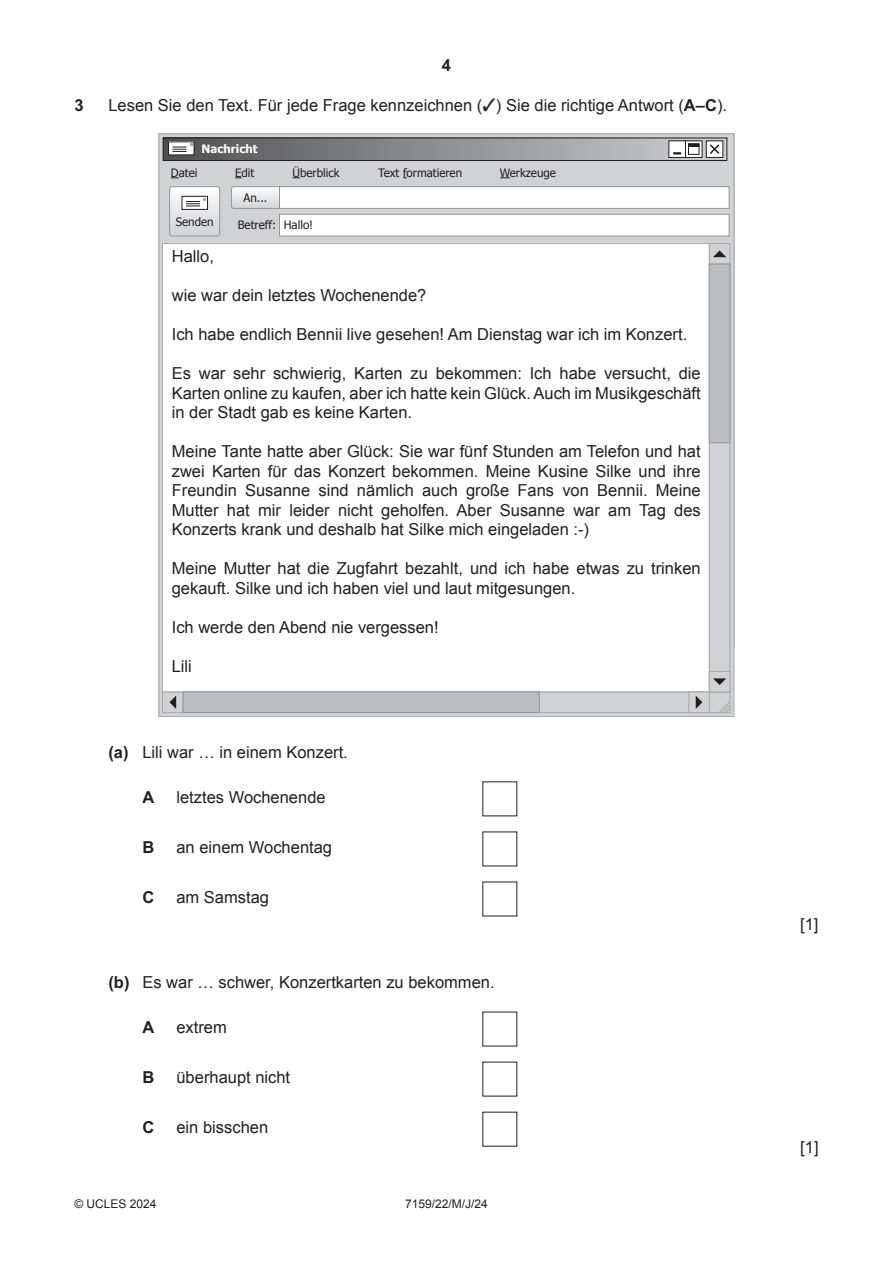
<style>
.page{position:relative;width:893px;height:1263px;background:#fff}
.page>*{position:absolute;margin:0;border:0;box-sizing:border-box;transform-origin:0 0}
.t1{font:16.5px/19.5px "Arial";color:#231f20;text-align:justify}
.t2{font:700 16.5px "Arial";color:#231f20}
.t3{font:12px "Arial";color:#231f20}
.t4{font:11.55px "Tahoma";color:#231f20}
.t5{font:700 11.55px "Tahoma";color:#fff}
.s1{font-weight:700}
</style>
<div class="page">
<div style="left:159px;top:134px;width:575px;height:583px;background:#d1d2d4"></div>
<div style="left:163px;top:244px;width:546px;height:448px;background:#fff"></div>
<svg style="left:231px;top:186px;width:48px;height:23px"></svg>
<div style="left:169px;top:186px;width:51px;height:50px;border:1px solid #939598;border-radius:3px"></div>
<div style="left:279px;top:187px;width:450px;height:21px;background:#fff"></div>
<div style="left:279px;top:186px;width:450px;height:23px;border:1px solid #939598"></div>
<div style="left:279px;top:214px;width:450px;height:22px;background:#fff"></div>
<div style="left:279px;top:214px;width:450px;height:22px;border:1px solid #939598"></div>
<svg style="left:170px;top:187px;width:50px;height:49px"></svg>
<div style="left:163px;top:138px;width:564px;height:23px;background:linear-gradient(to right,#505154,#cdced1)"></div>
<div style="left:163px;top:138px;width:564px;height:23px;border:1px solid #231f20"></div>
<div style="left:168px;top:142px;width:26px;height:13px;background:#fff"></div>
<svg style="left:172px;top:144px;width:21px;height:8px"></svg>
<div style="left:706px;top:141px;width:17px;height:16px;background:#fff"></div>
<div style="left:706px;top:140px;width:17px;height:18px;border:1px solid #231f20"></div>
<svg style="left:687px;top:142px;width:13px;height:14px"></svg>
<div style="left:685px;top:140px;width:17px;height:18px;border:1px solid #231f20"></div>
<div style="left:669px;top:141px;width:16px;height:16px;background:#fff"></div>
<div style="left:668px;top:140px;width:18px;height:18px;border:1px solid #231f20"></div>
<svg style="left:673px;top:152px;width:8px;height:2px"></svg>
<div style="left:688px;top:144px;width:11px;height:10px;background:#fff"></div>
<div style="left:688px;top:144px;width:11px;height:11px;border:1px solid #231f20"></div>
<svg style="left:688px;top:144px;width:11px;height:2px"></svg>
<svg style="left:710px;top:144px;width:10px;height:10px"></svg>
<div style="left:709px;top:243px;width:21px;height:21px;border:1px solid #a8a9ad"></div>
<svg style="left:713px;top:250px;width:13px;height:7px"></svg>
<div style="left:709px;top:692px;width:21px;height:21px;border:1px solid #a8a9ad"></div>
<div style="left:709px;top:264px;width:21px;height:428px;border:1px solid #a8a9ad"></div>
<div style="left:709px;top:264px;width:21px;height:179px;background:#bcbdc0"></div>
<div style="left:709px;top:264px;width:21px;height:179px;border:1px solid #939598"></div>
<div style="left:709px;top:671px;width:21px;height:21px;border:1px solid #a8a9ad"></div>
<svg style="left:713px;top:678px;width:13px;height:7px"></svg>
<div style="left:162px;top:692px;width:21px;height:21px;border:1px solid #a8a9ad"></div>
<svg style="left:169px;top:696px;width:7px;height:13px"></svg>
<div style="left:183px;top:692px;width:527px;height:21px;border:1px solid #a8a9ad"></div>
<div style="left:688px;top:692px;width:22px;height:21px;border:1px solid #a8a9ad"></div>
<svg style="left:696px;top:696px;width:6px;height:13px"></svg>
<svg style="left:718px;top:700px;width:13px;height:13px"></svg>
<div style="left:183px;top:692px;width:356px;height:20px;background:#bcbdc0"></div>
<div style="left:183px;top:692px;width:357px;height:21px;border:1px solid #939598"></div>
<p class="t2" style="left:442px;top:53px;width:11px">4</p>
<p class="t2" style="left:74px;top:93px;width:11px">3</p>
<p class="t1" style="left:108px;top:95px;width:620px">Lesen Sie den Text. Für jede Frage kennzeichnen (✓) Sie die richtige Antwort (<span class="s1">A–C</span>).</p>
<p class="t5" style="left:202px;top:141px;width:58px">Nachricht</p>
<p class="t4" style="left:171px;top:165px;width:28px">Datei</p>
<p class="t4" style="left:235px;top:165px;width:21px">Edit</p>
<p class="t4" style="left:292px;top:165px;width:49px">Überblick</p>
<p class="t4" style="left:378px;top:165px;width:85px">Text formatieren</p>
<p class="t4" style="left:500px;top:165px;width:58px">Werkzeuge</p>
<p class="t4" style="left:176px;top:214px;width:39px">Senden</p>
<p class="t4" style="left:244px;top:190px;width:25px">An...</p>
<p class="t4" style="left:238px;top:217px;width:77px">Betreff: Hallo!</p>
<p class="t1" style="left:172px;top:247px;width:44px">Hallo,</p>
<p class="t1" style="left:172px;top:286px;width:256px">wie war dein letztes Wochenende?</p>
<p class="t1" style="left:172px;top:325px;width:517px">Ich habe endlich Bennii live gesehen! Am Dienstag war ich im Konzert.</p>
<p class="t1" style="left:172px;top:364px;width:530px">Es war sehr schwierig, Karten zu bekommen: Ich habe versucht, die Karten online zu kaufen, aber ich hatte kein Glück. Auch im Musikgeschäft in der Stadt gab es keine Karten.</p>
<p class="t1" style="left:172px;top:442px;width:530px">Meine Tante hatte aber Glück: Sie war fünf Stunden am Telefon und hat zwei Karten für das Konzert bekommen. Meine Kusine Silke und ihre Freundin Susanne sind nämlich auch große Fans von Bennii. Meine Mutter hat mir leider nicht geholfen. Aber Susanne war am Tag des Konzerts krank und deshalb hat Silke mich eingeladen :-)</p>
<p class="t1" style="left:172px;top:559px;width:530px">Meine Mutter hat die Zugfahrt bezahlt, und ich habe etwas zu trinken gekauft. Silke und ich haben viel und laut mitgesungen.</p>
<p class="t1" style="left:172px;top:618px;width:268px">Ich werde den Abend nie vergessen!</p>
<p class="t1" style="left:172px;top:657px;width:22px">Lili</p>
<p class="t1" style="left:108px;top:743px;width:241px"><span class="s1">(a)</span> Lili war … in einem Konzert.</p>
<p class="t2" style="left:142px;top:785px;width:13px">A</p>
<p class="t1" style="left:176px;top:787px;width:151px">letztes Wochenende</p>
<p class="t2" style="left:142px;top:835px;width:13px">B</p>
<p class="t1" style="left:176px;top:837px;width:157px">an einem Wochentag</p>
<p class="t2" style="left:142px;top:885px;width:13px">C</p>
<p class="t1" style="left:176px;top:887px;width:94px">am Samstag</p>
<p class="t1" style="left:108px;top:973px;width:388px"><span class="s1">(b)</span> Es war … schwer, Konzertkarten zu bekommen.</p>
<p class="t2" style="left:142px;top:1015px;width:13px">A</p>
<p class="t1" style="left:176px;top:1017px;width:52px">extrem</p>
<p class="t2" style="left:142px;top:1065px;width:13px">B</p>
<p class="t1" style="left:176px;top:1067px;width:115px">überhaupt nicht</p>
<p class="t2" style="left:142px;top:1115px;width:13px">C</p>
<p class="t1" style="left:176px;top:1118px;width:93px">ein bisschen</p>
<p class="t3" style="left:74px;top:1195px;width:84px">© UCLES 2024</p>
<p class="t3" style="left:405px;top:1195px;width:84px">7159/22/M/J/24</p>
<p class="t1" style="left:800px;top:914px;width:20px">[1]</p>
<p class="t1" style="left:800px;top:1137px;width:20px">[1]</p>
</div>
